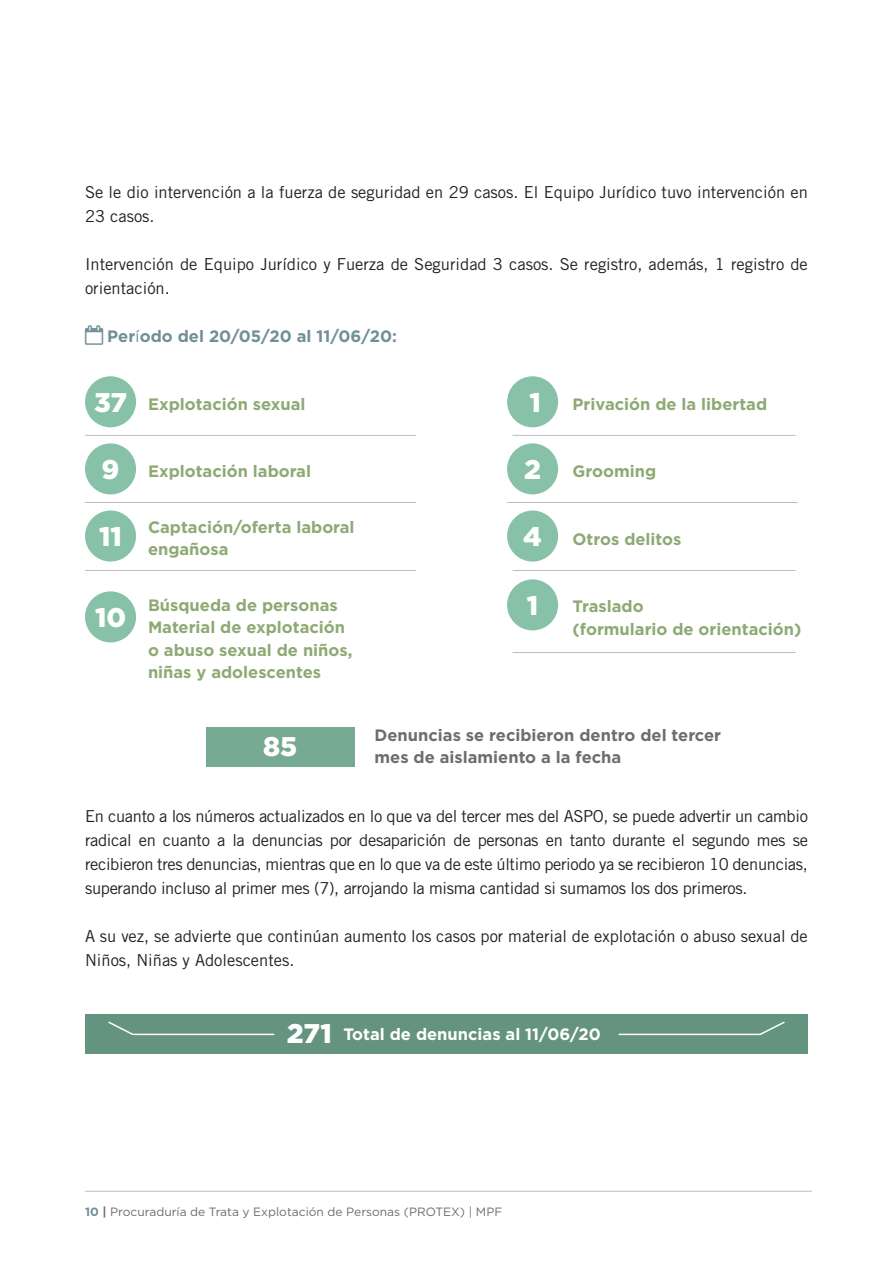
<style>
.page{position:relative;width:893px;height:1263px;background:#fff}
.page>*{position:absolute;margin:0;border:0;box-sizing:border-box;transform-origin:0 0}
.t1{font:900 27px "Gotham";color:#fff}
.t2{font:16.5px/24px "Trade Gothic LT Std";color:#231f20}
.t3{font:700 16.5px/22.5px "Gotham";color:#8ea974}
.t4{font:700 16.5px "Gotham";color:#6c6d70}
.t5{font:700 16.5px "Gotham";color:#708f96}
.t6{font:700 16.5px "Gotham";color:#fff}
.t7{font:12px "Gotham";color:#6c6d70}
.s1{font-family:"Trade Gothic LT Std";font-weight:400}
.s2{font-weight:900;font-size:27px}
.s3{font-weight:700;color:#708f96}
.s4{font-weight:700}
</style>
<div class="page">
<hr style="left:85px;top:1191px;width:727px;height:1px;background:#bebfc2">
<div style="left:85px;top:376px;width:51px;height:51px;background:#87c2a8;border-radius:50%"></div>
<div style="left:85px;top:443px;width:51px;height:51px;background:#87c2a8;border-radius:50%"></div>
<div style="left:85px;top:510px;width:51px;height:51px;background:#87c2a8;border-radius:50%"></div>
<div style="left:85px;top:591px;width:51px;height:51px;background:#87c2a8;border-radius:50%"></div>
<div style="left:507px;top:376px;width:51px;height:51px;background:#87c2a8;border-radius:50%"></div>
<div style="left:507px;top:443px;width:51px;height:51px;background:#87c2a8;border-radius:50%"></div>
<div style="left:507px;top:510px;width:51px;height:51px;background:#87c2a8;border-radius:50%"></div>
<div style="left:507px;top:579px;width:51px;height:51px;background:#87c2a8;border-radius:50%"></div>
<hr style="left:513px;top:435px;width:282px;height:1px;background:#bcbdc0">
<hr style="left:513px;top:570px;width:282px;height:1px;background:#bcbdc0">
<hr style="left:513px;top:652px;width:282px;height:1px;background:#bcbdc0">
<hr style="left:85px;top:435px;width:331px;height:1px;background:#bcbdc0">
<hr style="left:85px;top:502px;width:331px;height:1px;background:#bcbdc0">
<hr style="left:507px;top:502px;width:291px;height:1px;background:#bcbdc0">
<hr style="left:85px;top:570px;width:331px;height:1px;background:#bcbdc0">
<div style="left:206px;top:727px;width:148px;height:39px;background:#76aa93"></div>
<div style="left:85px;top:1014px;width:723px;height:40px;background:#64937f"></div>
<svg style="left:108px;top:1021px;width:167px;height:15px"></svg>
<svg style="left:618px;top:1021px;width:167px;height:15px"></svg>
<p class="t2" style="left:85px;top:180px;width:724px">Se le dio intervención a la fuerza de seguridad en 29 casos. El Equipo Jurídico tuvo intervención en<br>23 casos.</p>
<p class="t2" style="left:85px;top:252px;width:724px">Intervención de Equipo Jurídico y Fuerza de Seguridad 3 casos. Se registro, además, 1 registro de orientación.</p>
<p class="t5" style="left:85px;top:325px;width:313px">✓ Per<span class="s1">í</span>odo del 20/05/20 al 11/06/20:</p>
<h1 class="t1" style="left:94px;top:383px;width:34px">37</h1>
<p class="t3" style="left:148px;top:392px;width:159px">Explotación sexual</p>
<h1 class="t1" style="left:529px;top:383px;width:13px">1</h1>
<p class="t3" style="left:573px;top:392px;width:196px">Privación de la libertad</p>
<h1 class="t1" style="left:102px;top:450px;width:19px">9</h1>
<h1 class="t1" style="left:99px;top:518px;width:24px">11</h1>
<p class="t3" style="left:148px;top:460px;width:165px">Explotación laboral</p>
<p class="t3" style="left:148px;top:515px;width:208px">Captación/oferta laboral engañosa</p>
<h1 class="t1" style="left:524px;top:450px;width:18px">2</h1>
<h1 class="t1" style="left:523px;top:518px;width:20px">4</h1>
<p class="t3" style="left:573px;top:460px;width:85px">Grooming</p>
<p class="t3" style="left:573px;top:527px;width:110px">Otros delitos</p>
<h1 class="t1" style="left:95px;top:598px;width:33px">10</h1>
<p class="t3" style="left:148px;top:593px;width:206px">Búsqueda de personas<br>Material de explotación o abuso sexual de niños, niñas y adolescentes</p>
<h1 class="t1" style="left:527px;top:586px;width:13px">1</h1>
<p class="t3" style="left:573px;top:595px;width:230px">Traslado<br>(formulario de orientación)</p>
<h1 class="t1" style="left:263px;top:727px;width:36px">85</h1>
<p class="t4" style="left:375px;top:724px;width:348px">Denuncias se recibieron dentro del tercer</p>
<p class="t4" style="left:375px;top:746px;width:248px">mes de aislamiento a la fecha</p>
<p class="t2" style="left:85px;top:804px;width:724px;text-align:justify">En cuanto a los números actualizados en lo que va del tercer mes del ASPO, se puede advertir un cambio radical en cuanto a la denuncias por desaparición de personas en tanto durante el segundo mes se recibieron tres denuncias, mientras que en lo que va de este último periodo ya se recibieron 10 denuncias, superando incluso al primer mes (7), arrojando la misma cantidad si sumamos los dos primeros.</p>
<p class="t2" style="left:85px;top:924px;width:724px">A su vez, se advierte que continúan aumento los casos por material de explotación o abuso sexual de<br>Niños, Niñas y Adolescentes.</p>
<p class="t6" style="left:287px;top:1023px;width:316px"><span class="s2">271</span> Total de denuncias al 11/06/20</p>
<p class="t7" style="left:85px;top:1204px;width:419px"><span class="s3">10</span> <span class="s4">|</span> Procuraduría de Trata y Explotación de Personas (PROTEX) | MPF</p>
</div>
